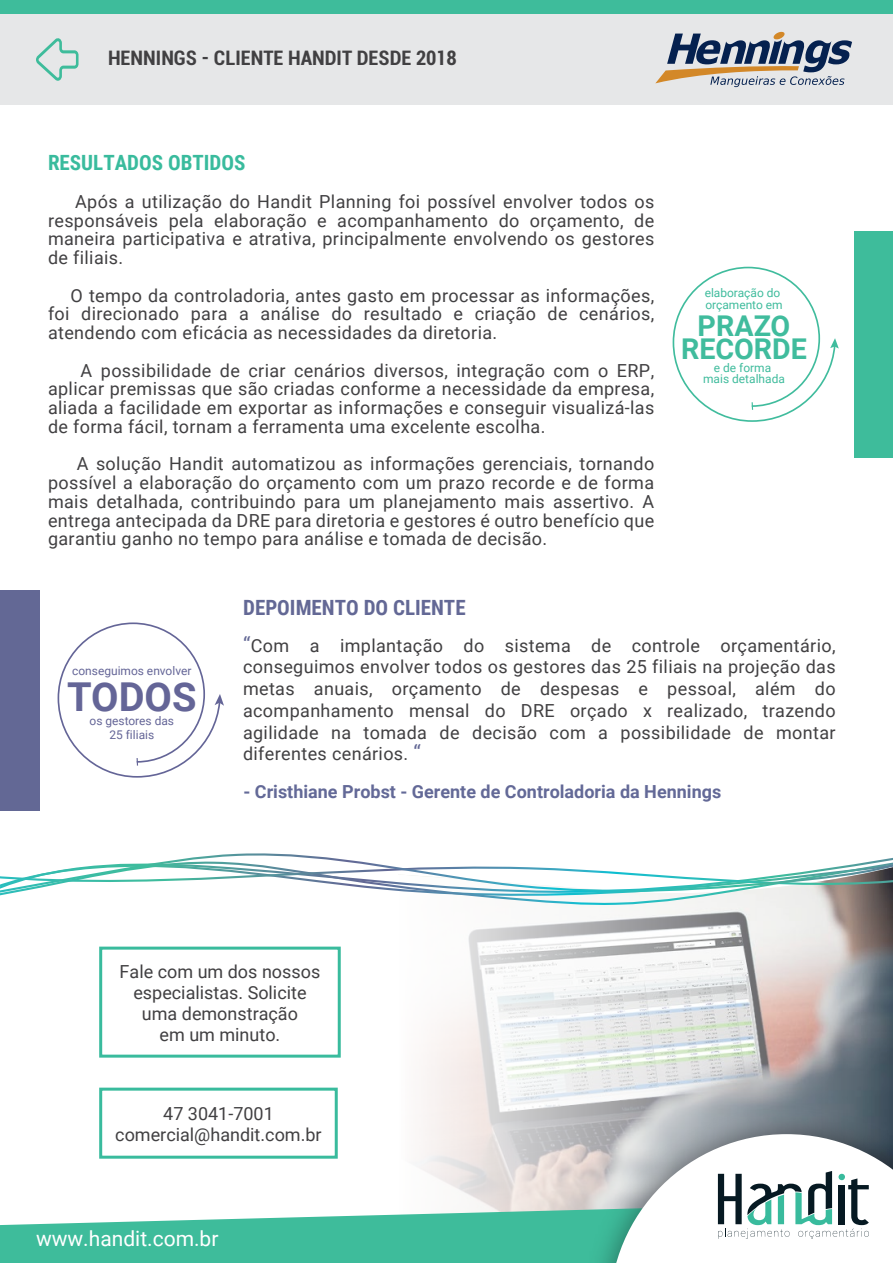
<style>
.page{position:relative;width:893px;height:1263px;background:#fff}
.page>*{position:absolute;margin:0;border:0;box-sizing:border-box;transform-origin:0 0}
.t1{font:700 39.75px "Roboto";color:#646597}
.t2{font:700 28.65px/23.4px "Roboto";color:#40bc9d;text-align:center}
.t3{font:700 condensed 21px "Roboto";color:#414042}
.t4{font:700 21px "Roboto Condensed";color:#636895}
.t5{font:700 21px "Roboto Condensed";color:#39bb9d}
.t6{font:21px "Roboto";color:#fff}
.t7{font:18px/18.8px "Roboto";letter-spacing:.02em;color:#414042;text-align:justify}
.t8{font:18px/21px "Roboto";color:#414042;text-align:center}
.t9{font:700 18px "Roboto";color:#636997}
.t10{font:12px/11.4px "Roboto";color:#40bc9d}
.t11{font:12px/14.1px "Roboto";color:#646597;text-align:center}
.s1{font-size:21px;color:#636895}
</style>
<div class="page">
<svg style="left:419px;top:923px;width:474px;height:278px"></svg>
<svg style="left:567px;top:907px;width:326px;height:16px"></svg>
<svg style="left:643px;top:905px;width:250px;height:2px"></svg>
<svg style="left:0;top:853px;width:893px;height:52px"></svg>
<div style="left:99px;top:947px;width:242px;height:111px;border:3px solid #39bb9d"></div>
<div style="left:99px;top:1088px;width:239px;height:71px;border:3px solid #39bb9d"></div>
<div style="left:0;top:14px;width:893px;height:91px;background:#e6e7e8"></div>
<div style="left:0;top:0;width:893px;height:14px;background:#3ebc9b"></div>
<svg style="left:0;top:1201px;width:571px;height:62px;fill:#3ebc9b"></svg>
<svg style="left:36px;top:38px;width:43px;height:43px"></svg>
<div style="left:854px;top:231px;width:39px;height:227px;background:#3ebc9b"></div>
<div style="left:0;top:590px;width:39px;height:220px;background:#636895"></div>
<img style="left:571px;top:1096px;width:322px;height:167px">
<svg style="left:610px;top:1134px;width:283px;height:129px"></svg>
<svg style="left:672px;top:266px;width:167px;height:156px"></svg>
<svg style="left:57px;top:622px;width:167px;height:156px"></svg>
<svg style="left:655px;top:31px;width:197px;height:56px"></svg>
<p class="t3" style="left:108px;top:44px;width:350px">HENNINGS - CLIENTE HANDIT DESDE 2018</p>
<p class="t5" style="left:48px;top:148px;width:199px">RESULTADOS OBTIDOS</p>
<p class="t7" style="left:48px;top:191px;width:608px;text-indent:27px">Após a utilização do Handit Planning foi possível envolver todos os responsáveis pela elaboração e acompanhamento do orçamento, de maneira participativa e atrativa, principalmente envolvendo os gestores de filiais.</p>
<p class="t7" style="left:48px;top:285px;width:608px;text-indent:23px">O tempo da controladoria, antes gasto em processar as informações, foi direcionado para a análise do resultado e criação de cenários, atendendo com eficácia as necessidades da diretoria.</p>
<p class="t7" style="left:48px;top:360px;width:608px;text-indent:33px">A possibilidade de criar cenários diversos, integração com o ERP, aplicar premissas que são criadas conforme a necessidade da empresa, aliada a facilidade em exportar as informações e conseguir visualizá-las de forma fácil, tornam a ferramenta uma excelente escolha.</p>
<p class="t7" style="left:48px;top:454px;width:608px;text-indent:29px">A solução Handit automatizou as informações gerenciais, tornando possível a elaboração do orçamento com um prazo recorde e de forma mais detalhada, contribuindo para um planejamento mais assertivo. A entrega antecipada da DRE para diretoria e gestores é outro benefício que garantiu ganho no tempo para análise e tomada de decisão.</p>
<p class="t10" style="left:705px;top:287px;width:79px">elaboração do orçamento em</p>
<h2 class="t2" style="left:681px;top:313px;width:127px">PRAZO<br>RECORDE</h2>
<p class="t10" style="left:703px;top:361px;width:83px;text-align:center">e de forma mais detalhada</p>
<p class="t11" style="left:72px;top:663px;width:121px">conseguimos envolver</p>
<h1 class="t1" style="left:67px;top:669px;width:131px">TODOS</h1>
<p class="t11" style="left:90px;top:713px;width:86px">os gestores das<br>25 filiais</p>
<p class="t4" style="left:243px;top:593px;width:224px">DEPOIMENTO DO CLIENTE</p>
<p class="t7" style="left:243px;top:634px;width:594px;line-height:21.8px"><span class="s1">“</span>Com a implantação do sistema de controle orçamentário, conseguimos envolver todos os gestores das 25 filiais na projeção das metas anuais, orçamento de despesas e pessoal, além do acompanhamento mensal do DRE orçado x realizado, trazendo agilidade na tomada de decisão com a possibilidade de montar diferentes cenários. <span class="s1">“</span></p>
<p class="t9" style="left:243px;top:779px;width:479px">- Cristhiane Probst - Gerente de Controladoria da Hennings</p>
<p class="t8" style="left:120px;top:960px;width:202px">Fale com um dos nossos especialistas. Solicite uma demonstração<br>em um minuto.</p>
<p class="t8" style="left:115px;top:1102px;width:208px">47 3041-7001 comercial@handit.com.br</p>
<p class="t6" style="left:36px;top:1224px;width:184px">www.handit.com.br</p>
</div>
